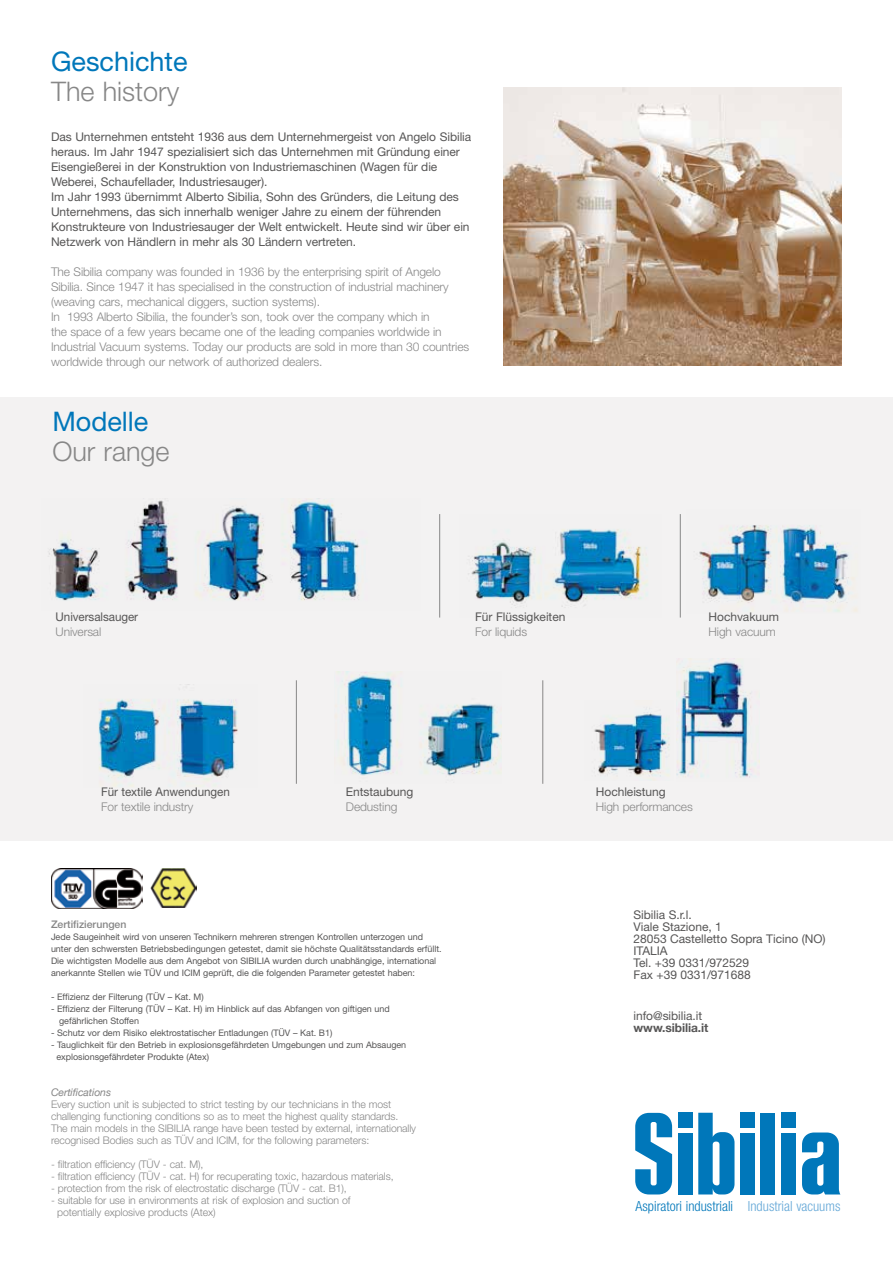
<style>
.page{position:relative;width:893px;height:1263px;background:#fff}
.page>*{position:absolute;margin:0;border:0;box-sizing:border-box;transform-origin:0 0}
.t1{font:300 27px "Helvetica Neue LT Std";color:#878787}
.t2{font:27px "Helvetica Neue LT Std";color:#0077ba}
.t3{font:300 condensed 13.95px "Helvetica Neue LT Std";color:#0077ba}
.t4{font:12px/15px "Helvetica Neue LT Std";letter-spacing:-.005em;color:#575656}
.t5{font:300 12px/15px "Helvetica Neue LT Std";letter-spacing:-.01em;color:#878787}
.t6{font:700 12px "Helvetica Neue";letter-spacing:-.005em;color:#575656}
.t7{font:300 10.5px/12px "Helvetica Neue LT Std";letter-spacing:-.01em;color:#878787}
.t8{font:500 10.5px "Helvetica Neue LT Std";color:#878787}
.t9{font:italic 10.5px "Helvetica Neue";letter-spacing:-.01em;color:#878787}
.t10{font:9px/12px "Helvetica Neue LT Std";letter-spacing:-.005em;color:#575656}
.s1{color:#63a7d7}
</style>
<div class="page">
<div style="left:0;top:397px;width:893px;height:443px;background:#f3f2f2"></div>
<svg style="left:802px;top:1132px;width:38px;height:62px"></svg>
<svg style="left:698px;top:1113px;width:36px;height:81px"></svg>
<div style="left:782px;top:1132px;width:14px;height:62px;background:#0077ba"></div>
<div style="left:782px;top:1113px;width:14px;height:15px;background:#0077ba"></div>
<div style="left:760px;top:1113px;width:15px;height:81px;background:#0077ba"></div>
<div style="left:740px;top:1132px;width:15px;height:62px;background:#0077ba"></div>
<div style="left:740px;top:1113px;width:15px;height:15px;background:#0077ba"></div>
<div style="left:678px;top:1113px;width:14px;height:15px;background:#0077ba"></div>
<div style="left:678px;top:1132px;width:14px;height:62px;background:#0077ba"></div>
<svg style="left:635px;top:1113px;width:37px;height:81px"></svg>
<img style="left:51px;top:869px;width:91px;height:39px">
<img style="left:150px;top:869px;width:47px;height:38px">
<img style="left:503px;top:87px;width:339px;height:279px">
<img style="left:468px;top:528px;width:180px;height:80px">
<img style="left:48px;top:498px;width:317px;height:103px">
<img style="left:699px;top:525px;width:158px;height:87px">
<img style="left:98px;top:684px;width:140px;height:103px">
<img style="left:335px;top:672px;width:166px;height:104px">
<img style="left:594px;top:708px;width:76px;height:73px">
<img style="left:676px;top:658px;width:83px;height:120px">
<hr style="left:439px;top:514px;width:1px;height:103px;background:#878787">
<hr style="left:680px;top:514px;width:1px;height:103px;background:#878787">
<hr style="left:296px;top:680px;width:1px;height:104px;background:#878787">
<hr style="left:542px;top:680px;width:1px;height:104px;background:#878787">
<h1 class="t2" style="left:51px;top:45px;width:138px">Geschichte</h1>
<h1 class="t1" style="left:51px;top:75px;width:130px">The history</h1>
<p class="t4" style="left:51px;top:129px;width:422px">Das Unternehmen entsteht 1936 aus dem Unternehmergeist von Angelo Sibilia heraus. Im Jahr 1947 spezialisiert sich das Unternehmen mit Gründung einer Eisengießerei in der Konstruktion von Industriemaschinen (Wagen für die Weberei, Schaufellader, Industriesauger).<br>Im Jahr 1993 übernimmt Alberto Sibilia, Sohn des Gründers, die Leitung des Unternehmens, das sich innerhalb weniger Jahre zu einem der führenden Konstrukteure von Industriesauger der Welt entwickelt. Heute sind wir über ein Netzwerk von Händlern in mehr als 30 Ländern vertreten.</p>
<p class="t5" style="left:51px;top:264px;width:420px">The Sibilia company was founded in 1936 by the enterprising spirit of Angelo Sibilia. Since 1947 it has specialised in the construction of industrial machinery (weaving cars, mechanical diggers, suction systems).<br>In 1993 Alberto Sibilia, the founder’s son, took over the company which in<br>the space of a few years became one of the leading companies worldwide in Industrial Vacuum systems. Today our products are sold in more than 30 countries worldwide through our network of authorized dealers.</p>
<h1 class="t2" style="left:52px;top:405px;width:98px">Modelle</h1>
<h1 class="t1" style="left:52px;top:435px;width:119px">Our range</h1>
<p class="t4" style="left:56px;top:609px;width:84px">Universalsauger</p>
<p class="t5" style="left:56px;top:623px;width:47px">Universal</p>
<p class="t4" style="left:475px;top:609px;width:92px">Für Flüssigkeiten</p>
<p class="t5" style="left:475px;top:623px;width:54px">For liquids</p>
<p class="t4" style="left:709px;top:609px;width:72px">Hochvakuum</p>
<p class="t5" style="left:709px;top:623px;width:69px">High vacuum</p>
<p class="t4" style="left:101px;top:784px;width:130px">Für textile Anwendungen</p>
<p class="t5" style="left:101px;top:799px;width:94px">For textile industry</p>
<p class="t4" style="left:346px;top:784px;width:69px">Entstaubung</p>
<p class="t5" style="left:346px;top:799px;width:53px">Dedusting</p>
<p class="t8" style="left:51px;top:918px;width:77px">Zertifizierungen</p>
<p class="t10" style="left:51px;top:931px;width:392px">Jede Saugeinheit wird von unseren Technikern mehreren strengen Kontrollen unterzogen und unter den schwersten Betriebsbedingungen getestet, damit sie höchste Qualitätsstandards erfüllt.<br>Die wichtigsten Modelle aus dem Angebot von SIBILIA wurden durch unabhängige, international anerkannte Stellen wie TÜV und ICIM geprüft, die die folgenden Parameter getestet haben:</p>
<p class="t10" style="left:51px;top:991px;width:154px">- Effizienz der Filterung (TÜV – Kat. M)</p>
<p class="t10" style="left:59px;top:1003px;width:332px;text-indent:-8px">- Effizienz der Filterung (TÜV – Kat. H) im Hinblick auf das Abfangen von giftigen und gefährlichen Stoffen</p>
<p class="t10" style="left:51px;top:1027px;width:283px">- Schutz vor dem Risiko elektrostatischer Entladungen (TÜV – Kat. B1)</p>
<p class="t10" style="left:56px;top:1039px;width:351px;text-indent:-5px">- Tauglichkeit für den Betrieb in explosionsgefährdeten Umgebungen und zum Absaugen explosionsgefährdeter Produkte (Atex)</p>
<p class="t9" style="left:51px;top:1085px;width:62px">Certifications</p>
<p class="t7" style="left:51px;top:1098px;width:367px">Every suction unit is subjected to strict testing by our technicians in the most challenging functioning conditions so as to meet the highest quality standards.<br>The main models in the SIBILIA range have been tested by external, internationally recognised Bodies such as TÜV and ICIM, for the following parameters:</p>
<p class="t7" style="left:51px;top:1158px;width:154px">- filtration efficiency (TÜV - cat. M),</p>
<p class="t7" style="left:51px;top:1170px;width:344px">- filtration efficiency (TÜV - cat. H) for recuperating toxic, hazardous materials,</p>
<p class="t7" style="left:51px;top:1182px;width:297px">- protection from the risk of electrostatic discharge (TÜV - cat. B1),</p>
<p class="t7" style="left:57px;top:1194px;width:295px;text-indent:-6px">- suitable for use in environments at risk of explosion and suction of potentially explosive products (Atex)</p>
<p class="t4" style="left:596px;top:784px;width:71px">Hochleistung</p>
<p class="t5" style="left:596px;top:799px;width:98px">High performances</p>
<p class="t4" style="left:634px;top:908px;width:194px;line-height:12px">Sibilia S.r.l.<br>Viale Stazione, 1<br>28053 Castelletto Sopra Ticino (NO)<br>ITALIA<br>Tel. +39 0331/972529<br>Fax +39 0331/971688</p>
<p class="t4" style="left:634px;top:1008px;width:70px">info@sibilia.it</p>
<p class="t6" style="left:634px;top:1018px;width:76px">www.sibilia.it</p>
<p class="t3" style="left:636px;top:1198px;width:206px">Aspiratori industriali <span class="s1">Industrial vacuums</span></p>
</div>
